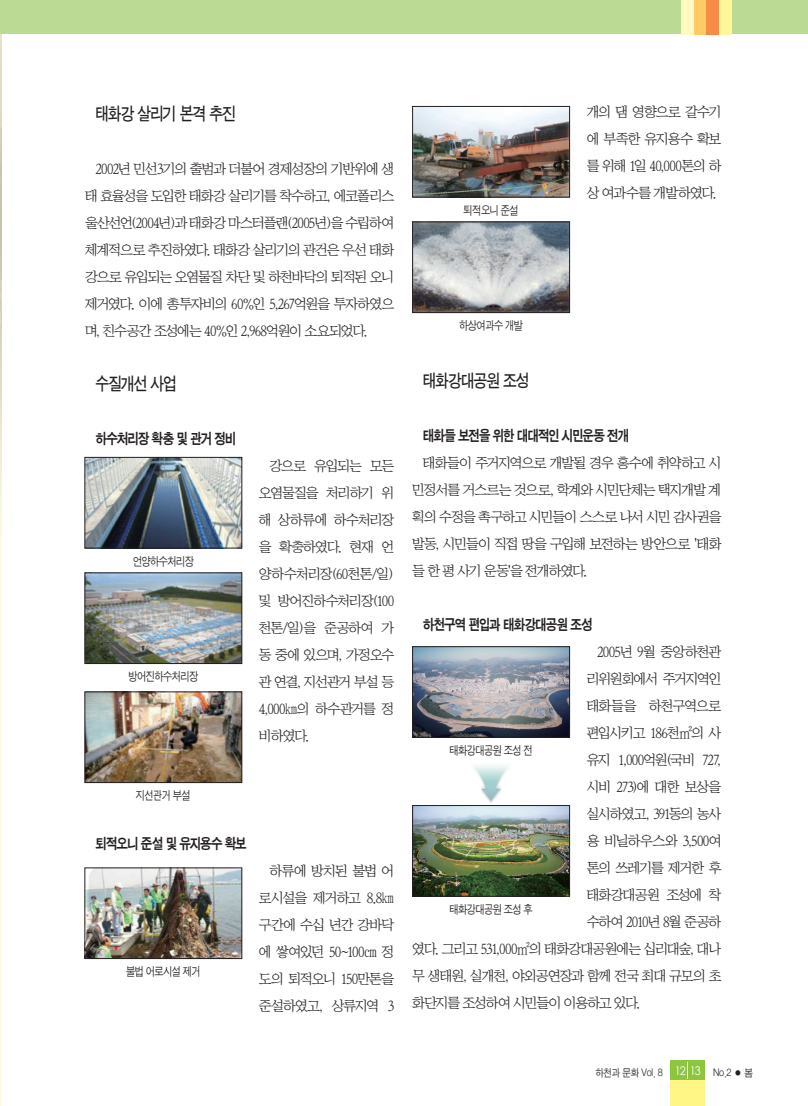
<style>
.page{position:relative;width:808px;height:1106px;background:#fff}
.page>*{position:absolute;margin:0;border:0;box-sizing:border-box;transform-origin:0 0}
.t1{font:18px "Sand Tg";letter-spacing:-.055em;color:#231f20;scale:.85 1}
.t2{font:15px "Sand Kg";letter-spacing:-.075em;color:#231f20;scale:.85 1}
.t3{font:14.25px/27px "San Ns M";letter-spacing:-.075em;color:#231f20;text-align:justify}
.t4{font:14.25px "San Ns M";letter-spacing:-.045em;color:#231f20}
.t5{font:14.25px "San Ns M";letter-spacing:-.055em;color:#231f20}
.t6{font:12px "Sand Jg";letter-spacing:-.05em;color:#231f20;scale:.85 1}
.t7{font:10.5px "Sand Jg";letter-spacing:-.025em;color:#231f20;scale:.9 1}
.s1{font-family:"Century Gothic";font-size:12px;color:#fff}
</style>
<div class="page">
<div style="left:0;top:0;width:808px;height:34px;background:#bbda93"></div>
<div style="left:719px;top:0;width:12px;height:34px;background:#fff79a"></div>
<div style="left:706px;top:0;width:13px;height:34px;background:#f68c45"></div>
<div style="left:693px;top:0;width:13px;height:34px;background:#fecb64"></div>
<div style="left:681px;top:0;width:13px;height:34px;background:#fffac1"></div>
<div style="left:671px;top:1060px;width:34px;height:46px;background:#fff685"></div>
<div style="left:671px;top:1060px;width:34px;height:20px;background:#8bc63e"></div>
<img style="left:87px;top:459px;width:153px;height:87px">
<div style="left:85px;top:457px;width:157px;height:91px;border:1px solid #231f20"></div>
<img style="left:414px;top:648px;width:154px;height:87px">
<div style="left:412px;top:646px;width:158px;height:91px;border:1px solid #231f20"></div>
<img style="left:414px;top:108px;width:154px;height:87px">
<div style="left:412px;top:106px;width:158px;height:91px;border:1px solid #231f20"></div>
<img style="left:87px;top:575px;width:153px;height:86px">
<div style="left:85px;top:573px;width:157px;height:90px;border:1px solid #231f20"></div>
<img style="left:414px;top:807px;width:154px;height:87px">
<div style="left:412px;top:805px;width:158px;height:91px;border:1px solid #231f20"></div>
<img style="left:414px;top:224px;width:154px;height:87px">
<div style="left:412px;top:222px;width:158px;height:91px;border:1px solid #231f20"></div>
<img style="left:87px;top:694px;width:153px;height:86px">
<div style="left:85px;top:692px;width:157px;height:90px;border:1px solid #231f20"></div>
<img style="left:87px;top:869px;width:153px;height:87px">
<div style="left:85px;top:867px;width:157px;height:91px;border:1px solid #231f20"></div>
<img style="left:474px;top:765px;width:34px;height:38px">
<hr style="left:0;top:34px;width:2px;height:1072px;background:#fffce0">
<img style="left:0;top:34px;width:2px;height:448px">
<p class="t1" style="left:96px;top:105px;width:168px">태화강 살리기 본격 추진</p>
<p class="t3" style="left:85px;top:155px;width:311px;text-indent:11px">2002년 민선3기의 출범과 더불어 경제성장의 기반위에 생 태 효율성을 도입한 태화강 살리기를 착수하고, 에코폴리스 울산선언(2004년)과 태화강 마스터플랜(2005년)을 수립하여 체계적으로 추진하였다. 태화강 살리기의 관건은 우선 태화 강으로 유입되는 오염물질 차단 및 하천바닥의 퇴적된 오니 제거였다. 이에 총투자비의 60%인 5,267억원을 투자하였으 며, 친수공간 조성에는 40%인 2,968억원이 소요되었다.</p>
<p class="t1" style="left:96px;top:375px;width:97px">수질개선 사업</p>
<p class="t2" style="left:96px;top:431px;width:167px">하수처리장 확충 및 관거 정비</p>
<p class="t6" style="left:133px;top:555px;width:73px">언양하수처리장</p>
<p class="t6" style="left:128px;top:670px;width:84px">방어진하수처리장</p>
<p class="t3" style="left:259px;top:452px;width:137px;text-indent:11px">강으로 유입되는 모든 오염물질을 처리하기 위 해 상하류에 하수처리장 을 확충하였다. 현재 언 양하수처리장(60천톤/일) 및 방어진하수처리장(100 천톤/일)을 준공하여 가 동 중에 있으며, 가정오수 관 연결, 지선관거 부설 등 4,000㎞의 하수관거를 정 비하였다.</p>
<p class="t6" style="left:136px;top:789px;width:66px">지선관거 부설</p>
<p class="t2" style="left:96px;top:836px;width:179px">퇴적오니 준설 및 유지용수 확보</p>
<p class="t6" style="left:126px;top:965px;width:89px">불법 어로시설 제거</p>
<p class="t3" style="left:259px;top:857px;width:137px;text-indent:11px">하류에 방치된 불법 어 로시설을 제거하고 8.8㎞구간에 수십 년간 강바닥 에 쌓여있던 50~100㎝ 정 도의 퇴적오니 150만톤을 준설하였고, 상류지역 3</p>
<p class="t6" style="left:464px;top:204px;width:66px">퇴적오니 준설</p>
<p class="t6" style="left:459px;top:319px;width:76px">하상여과수 개발</p>
<p class="t3" style="left:587px;top:98px;width:136px">개의 댐 영향으로 갈수기 에 부족한 유지용수 확보 를 위해 1일 40,000톤의 하 상 여과수를 개발하였다.</p>
<p class="t1" style="left:423px;top:372px;width:128px">태화강대공원 조성</p>
<p class="t2" style="left:423px;top:427px;width:244px">태화들 보전을 위한 대대적인 시민운동 전개</p>
<p class="t3" style="left:412px;top:449px;width:311px;text-indent:11px">태화들이 주거지역으로 개발될 경우 홍수에 취약하고 시 민정서를 거스르는 것으로, 학계와 시민단체는 택지개발 계 획의 수정을 촉구하고 시민들이 스스로 나서 시민 감사권을 발동, 시민들이 직접 땅을 구입해 보전하는 방안으로 '태화 들 한 평 사기 운동'을 전개하였다.</p>
<p class="t2" style="left:423px;top:616px;width:202px">하천구역 편입과 태화강대공원 조성</p>
<p class="t5" style="left:597px;top:644px;width:126px">2005년 9월 중앙하천관</p>
<p class="t3" style="left:587px;top:665px;width:136px">리위원회에서 주거지역인</p>
<p class="t3" style="left:587px;top:692px;width:136px">태화들을 하천구역으로</p>
<p class="t3" style="left:587px;top:719px;width:136px">편입시키고 186천㎡의 사</p>
<p class="t3" style="left:587px;top:746px;width:136px">유지 1,000억원(국비 727,</p>
<p class="t3" style="left:587px;top:773px;width:136px">시비 273)에 대한 보상을</p>
<p class="t3" style="left:587px;top:800px;width:136px">실시하였고, 391동의 농사</p>
<p class="t4" style="left:587px;top:833px;width:136px">용 비닐하우스와 3,500여</p>
<p class="t3" style="left:587px;top:854px;width:136px">톤의 쓰레기를 제거한 후</p>
<p class="t3" style="left:587px;top:881px;width:136px">태화강대공원 조성에 착</p>
<p class="t3" style="left:587px;top:908px;width:136px">수하여 2010년 8월 준공하</p>
<p class="t3" style="left:412px;top:935px;width:311px">였다. 그리고 531,000㎡의 태화강대공원에는 십리대숲, 대나</p>
<p class="t3" style="left:412px;top:962px;width:311px">무 생태원, 실개천, 야외공연장과 함께 전국 최대 규모의 초</p>
<p class="t3" style="left:412px;top:989px;width:230px">화단지를 조성하여 시민들이 이용하고 있다.</p>
<p class="t6" style="left:449px;top:744px;width:99px">태화강대공원 조성 전</p>
<p class="t6" style="left:449px;top:903px;width:99px">태화강대공원 조성 후</p>
<p class="t7" style="left:595px;top:1067px;width:176px">하천과 문화 Vol. 8 <span class="s1">12 13</span> No.2 ● 봄</p>
</div>
